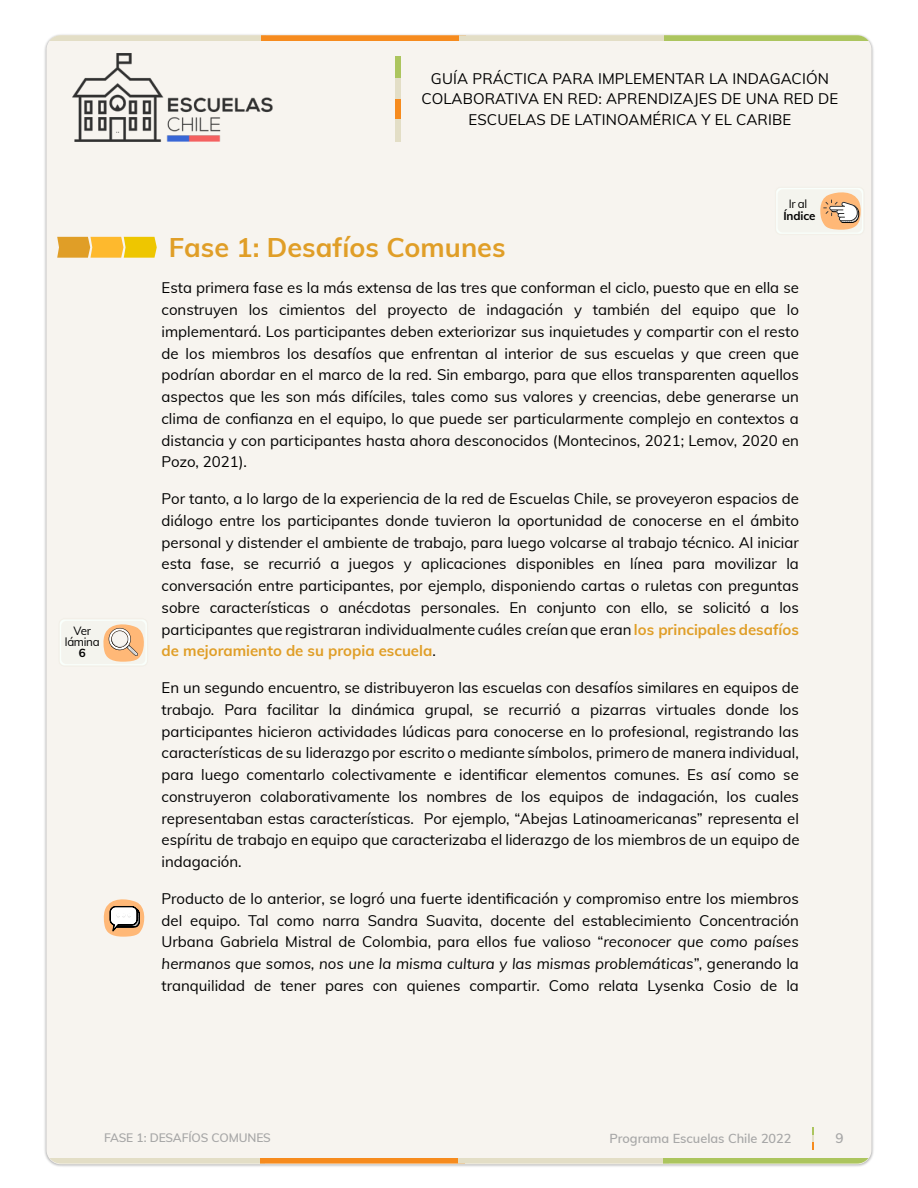
<style>
.page{position:relative;width:918px;height:1188px;background:#fff}
.page>*{position:absolute;margin:0;border:0;box-sizing:border-box;transform-origin:0 0}
.t1{font:700 27px "Muli";color:#e09e27}
.t2{font:15px/21.8px "Muli";color:#000;text-align:justify}
.t3{font:600 13.5px "Muli";color:#a7a7a7}
.t4{font:600 12.75px "Muli";color:#a7a7a7}
.t5{font:600 12px "Muli";letter-spacing:-.01em;color:#a7a7a7}
.t6{font:11.7px/11.1px "Muli";letter-spacing:-.03em;color:#000;text-align:center}
.t7{font:700 11.7px "Muli";letter-spacing:-.01em;color:#000}
.s1{font-weight:700;color:#e09e27}
.s2{font-style:italic}
</style>
<div class="page">
<div style="left:46px;top:35px;width:826px;height:1129px;background:#f7f4ef;border-radius:14px"></div>
<div style="left:46px;top:35px;width:220px;height:5px;background:#e3dec6"></div>
<div style="left:261px;top:35px;width:204px;height:5px;background:#f68b1e"></div>
<div style="left:459px;top:35px;width:211px;height:5px;background:#e3dec6"></div>
<div style="left:664px;top:35px;width:208px;height:5px;background:#acc55e"></div>
<div style="left:46px;top:1159px;width:219px;height:5px;background:#e3dec6"></div>
<div style="left:260px;top:1159px;width:205px;height:5px;background:#f68b1e"></div>
<div style="left:458px;top:1159px;width:211px;height:5px;background:#e3dec6"></div>
<div style="left:663px;top:1159px;width:208px;height:5px;background:#acc55e"></div>
<div style="left:396px;top:119px;width:5px;height:22px;background:#e3dec6"></div>
<div style="left:396px;top:98px;width:5px;height:21px;background:#f68b1e"></div>
<div style="left:396px;top:78px;width:5px;height:21px;background:#e3dec6"></div>
<div style="left:396px;top:57px;width:5px;height:21px;background:#acc55e"></div>
<img style="left:72px;top:53px;width:201px;height:88px">
<svg style="left:812px;top:1127px;width:2px;height:23px"></svg>
<svg style="left:103px;top:899px;width:42px;height:38px"></svg>
<svg style="left:57px;top:237px;width:100px;height:21px;background:#efb92e"></svg>
<svg style="left:60px;top:620px;width:86px;height:45px"></svg>
<svg style="left:777px;top:188px;width:86px;height:45px"></svg>
<p class="t2" style="left:421px;top:68px;width:419px;line-height:20.5px;text-align:center">GUÍA PRÁCTICA PARA IMPLEMENTAR LA INDAGACIÓN<br>COLABORATIVA EN RED: APRENDIZAJES DE UNA RED DE<br>ESCUELAS DE LATINOAMÉRICA Y EL CARIBE</p>
<p class="t6" style="left:65px;top:625px;width:36px">Ver lámina</p>
<p class="t7" style="left:79px;top:645px;width:8px">6</p>
<p class="t6" style="left:789px;top:198px;width:20px">Ir al</p>
<p class="t7" style="left:783px;top:208px;width:34px">Índice</p>
<h1 class="t1" style="left:169px;top:230px;width:338px">Fase 1: Desafíos Comunes</h1>
<p class="t2" style="left:162px;top:277px;width:639px">Esta primera fase es la más extensa de las tres que conforman el ciclo, puesto que en ella se construyen los cimientos del proyecto de indagación y también del equipo que lo implementará. Los participantes deben exteriorizar sus inquietudes y compartir con el resto de los miembros los desafíos que enfrentan al interior de sus escuelas y que creen que podrían abordar en el marco de la red. Sin embargo, para que ellos transparenten aquellos aspectos que les son más difíciles, tales como sus valores y creencias, debe generarse un clima de confianza en el equipo, lo que puede ser particularmente complejo en contextos a distancia y con participantes hasta ahora desconocidos (Montecinos, 2021; Lemov, 2020 en Pozo, 2021).</p>
<p class="t2" style="left:162px;top:488px;width:639px">Por tanto, a lo largo de la experiencia de la red de Escuelas Chile, se proveyeron espacios de diálogo entre los participantes donde tuvieron la oportunidad de conocerse en el ámbito personal y distender el ambiente de trabajo, para luego volcarse al trabajo técnico. Al iniciar esta fase, se recurrió a juegos y aplicaciones disponibles en línea para movilizar la conversación entre participantes, por ejemplo, disponiendo cartas o ruletas con preguntas sobre características o anécdotas personales. En conjunto con ello, se solicitó a los participantes que registraran individualmente cuáles creían que eran <span class="s1">los principales desafíos de mejoramiento de su propia escuela</span>.</p>
<p class="t2" style="left:162px;top:677px;width:640px">En un segundo encuentro, se distribuyeron las escuelas con desafíos similares en equipos de trabajo. Para facilitar la dinámica grupal, se recurrió a pizarras virtuales donde los participantes hicieron actividades lúdicas para conocerse en lo profesional, registrando las características de su liderazgo por escrito o mediante símbolos, primero de manera individual, para luego comentarlo colectivamente e identificar elementos comunes. Es así como se construyeron colaborativamente los nombres de los equipos de indagación, los cuales representaban estas características. Por ejemplo, “Abejas Latinoamericanas” representa el espíritu de trabajo en equipo que caracterizaba el liderazgo de los miembros de un equipo de indagación.</p>
<p class="t2" style="left:162px;top:887px;width:639px">Producto de lo anterior, se logró una fuerte identificación y compromiso entre los miembros del equipo. Tal como narra Sandra Suavita, docente del establecimiento Concentración Urbana Gabriela Mistral de Colombia, para ellos fue valioso “<span class="s2">reconocer que como países hermanos que somos, nos une la misma cultura y las mismas problemáticas</span>”, generando la tranquilidad de tener pares con quienes compartir. Como relata Lysenka Cosio de la</p>
<p class="t5" style="left:104px;top:1130px;width:168px">FASE 1: DESAFÍOS COMUNES</p>
<p class="t4" style="left:610px;top:1130px;width:184px">Programa Escuelas Chile 2022</p>
<p class="t3" style="left:836px;top:1130px;width:10px">9</p>
</div>
